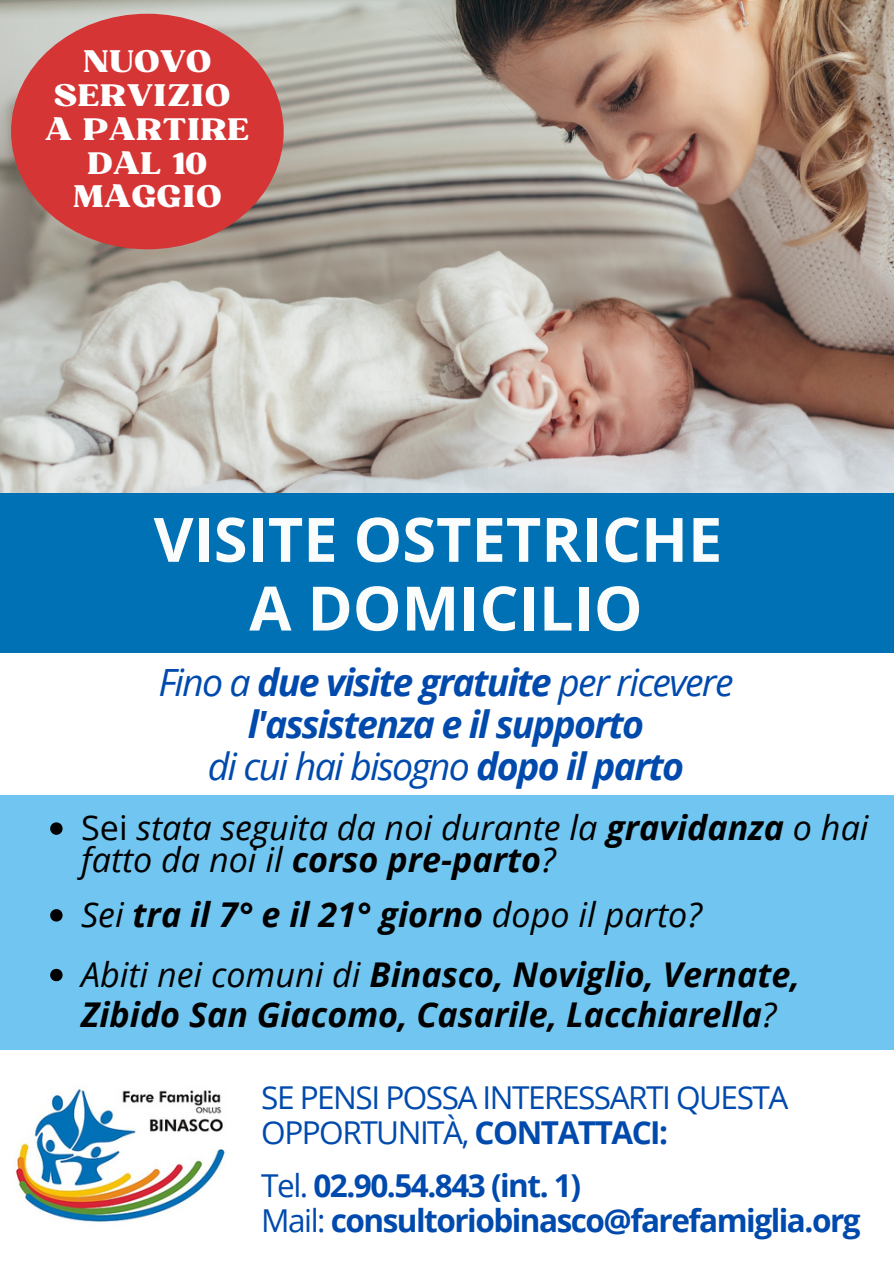
<style>
.page{position:relative;width:894px;height:1264px;background:#fff}
.page>*{position:absolute;margin:0;border:0;box-sizing:border-box;transform-origin:0 0}
.t1{font:700 61.2px/68.7px "Open Sans";color:#fbfcfc;text-align:center}
.t2{font:italic 700 37.5px/41.7px "Open Sans";letter-spacing:-.045em;color:#004aad;text-align:center}
.t3{font:italic 700 34.05px/59.7px "Open Sans";color:#000}
.t4{font:italic 34.05px/31.5px "Open Sans";color:#000}
.t5{font:700 31.5px/35px "Open Sans";letter-spacing:-.05em;color:#004aad}
.t6{font:31.5px/35px "Open Sans";letter-spacing:-.05em;color:#004aad}
.t7{font:30px/33.8px "Bugaki";letter-spacing:.005em;color:#fff;text-align:center}
.s1{font-weight:400}
.s2{font-style:normal}
.s3{font-weight:700}
</style>
<div class="page">
<img style="left:0;top:0;width:893px;height:493px">
<div style="left:11px;top:14px;width:272px;height:235px;background:#d63535;border-radius:50%"></div>
<div style="left:0;top:493px;width:893px;height:159px;background:#0171b6"></div>
<div style="left:0;top:794px;width:893px;height:255px;background:#70c6f1"></div>
<img style="left:16px;top:1088px;width:209px;height:134px">
<svg style="left:50px;top:822px;width:13px;height:12px"></svg>
<svg style="left:50px;top:909px;width:13px;height:12px"></svg>
<svg style="left:50px;top:968px;width:13px;height:13px"></svg>
<p class="t7" style="left:45px;top:46px;width:206px">NUOVO<br>SERVIZIO<br>A PARTIRE<br>DAL 10<br>MAGGIO</p>
<h1 class="t1" style="left:154px;top:503px;width:570px">VISITE OSTETRICHE<br>A DOMICILIO</h1>
<p class="t2" style="left:158px;top:660px;width:576px"><span class="s1">Fino a</span> due visite gratuite <span class="s1">per ricevere </span>l'assistenza e il supporto<br><span class="s1">di cui hai bisogno</span> dopo il parto</p>
<p class="t4" style="left:81px;top:811px;width:788px"><span class="s2">Sei</span> stata seguita da noi durante la <span class="s3">gravidanza</span> o hai fatto da noi il <span class="s3">corso pre-parto</span>?</p>
<p class="t3" style="left:81px;top:884px;width:720px"><span class="s1">Sei</span> tra il 7° e il 21° giorno <span class="s1">dopo il parto?<br>Abiti nei comuni di</span> Binasco, Noviglio, Vernate,</p>
<p class="t3" style="left:81px;top:984px;width:696px">Zibido San Giacomo, Casarile, Lacchiarella<span class="s1">?</span></p>
<p class="t6" style="left:261px;top:1079px;width:528px">SE PENSI POSSA INTERESSARTI QUESTA<br>OPPORTUNITÀ, <span class="s3">CONTATTACI:</span></p>
<p class="t5" style="left:261px;top:1167px;width:600px"><span class="s1">Tel.</span> 02.90.54.843 (int. 1)<br><span class="s1">Mail:</span> consultoriobinasco@farefamiglia.org</p>
</div>
